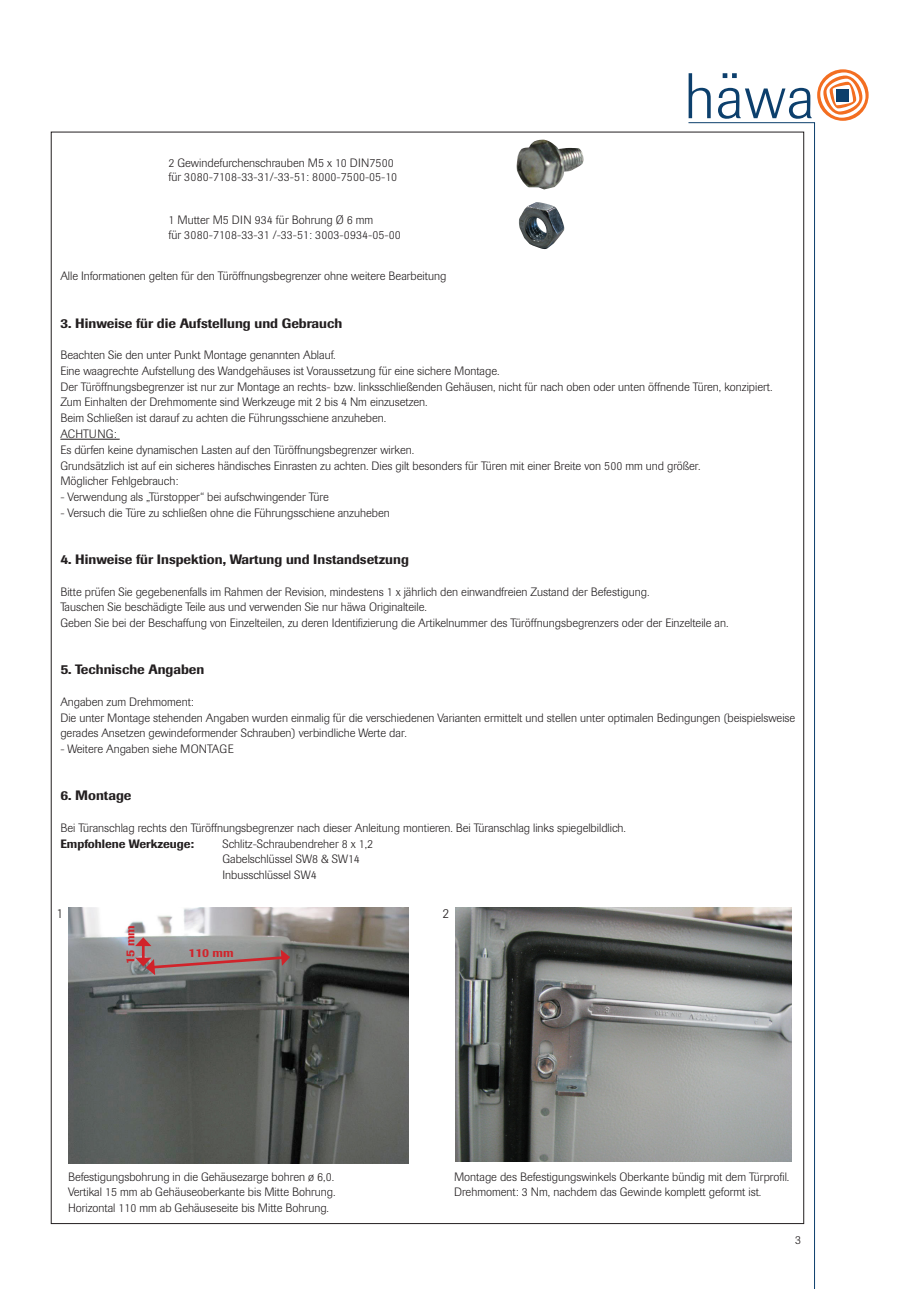
<style>
.page{position:relative;width:906px;height:1289px;background:#fff}
.page>*{position:absolute;margin:0;border:0;box-sizing:border-box;transform-origin:0 0}
.Überschrift{font:500 13.5px "Imago";color:#231f20}
.t1{font:300 13.5px "Imago";color:#231f20}
.t2{font:300 12px/15.8px "Imago";color:#231f20}
.t3{font:500 12px "Imago";color:#231f20}
.t4{font:500 12px "Imago";color:#d1232a}
</style>
<div class="page">
<svg style="left:688px;top:73px;width:22px;height:45px"></svg>
<svg style="left:718px;top:73px;width:93px;height:46px"></svg>
<svg style="left:817px;top:69px;width:51px;height:52px"></svg>
<svg style="left:688px;top:122px;width:127px;height:1166px"></svg>
<hr style="left:60px;top:439px;width:60px;height:1px;background:#231f20">
<img style="left:516px;top:140px;width:67px;height:49px">
<img style="left:455px;top:907px;width:336px;height:254px">
<img style="left:68px;top:907px;width:341px;height:256px">
<svg style="left:135px;top:937px;width:155px;height:38px;background:#978686"></svg>
<img style="left:519px;top:202px;width:45px;height:47px">
<p class="t2" style="left:168px;top:155px;width:227px">2 Gewindefurchenschrauben M5 x 10 DIN7500</p>
<p class="t2" style="left:168px;top:169px;width:230px">für 3080-7108-33-31/-33-51: 8000-7500-05-10</p>
<p class="t2" style="left:168px;top:212px;width:206px">1 Mutter M5 DIN 934 für Bohrung Ø 6 mm</p>
<p class="t2" style="left:168px;top:227px;width:234px">für 3080-7108-33-31 /-33-51: 3003-0934-05-00</p>
<p class="t2" style="left:60px;top:268px;width:387px">Alle Informationen gelten für den Türöffnungsbegrenzer ohne weitere Bearbeitung</p>
<p class="Überschrift" style="left:60px;top:315px;width:283px">3. Hinweise für die Aufstellung und Gebrauch</p>
<p class="t2" style="left:60px;top:347px;width:277px">Beachten Sie den unter Punkt Montage genannten Ablauf.</p>
<p class="t2" style="left:60px;top:363px;width:441px">Eine waagrechte Aufstellung des Wandgehäuses ist Voraussetzung für eine sichere Montage.</p>
<p class="t2" style="left:60px;top:379px;width:714px">Der Türöffnungsbegrenzer ist nur zur Montage an rechts- bzw. linksschließenden Gehäusen, nicht für nach oben oder unten öffnende Türen, konzipiert.</p>
<p class="t2" style="left:60px;top:394px;width:369px">Zum Einhalten der Drehmomente sind Werkzeuge mit 2 bis 4 Nm einzusetzen.</p>
<p class="t2" style="left:60px;top:410px;width:327px">Beim Schließen ist darauf zu achten die Führungsschiene anzuheben.</p>
<p class="t2" style="left:60px;top:426px;width:58px">ACHTUNG:</p>
<p class="t2" style="left:60px;top:442px;width:355px">Es dürfen keine dynamischen Lasten auf den Türöffnungsbegrenzer wirken.</p>
<p class="t2" style="left:60px;top:457px;width:642px">Grundsätzlich ist auf ein sicheres händisches Einrasten zu achten. Dies gilt besonders für Türen mit einer Breite von 500 mm und größer.</p>
<p class="t2" style="left:60px;top:473px;width:119px">Möglicher Fehlgebrauch:</p>
<p class="t2" style="left:60px;top:489px;width:270px">- Verwendung als „Türstopper“ bei aufschwingender Türe</p>
<p class="t2" style="left:60px;top:505px;width:331px">- Versuch die Türe zu schließen ohne die Führungsschiene anzuheben</p>
<p class="Überschrift" style="left:60px;top:551px;width:350px">4. Hinweise für Inspektion, Wartung und Instandsetzung</p>
<p class="t2" style="left:60px;top:583px;width:590px">Bitte prüfen Sie gegebenenfalls im Rahmen der Revision, mindestens 1 x jährlich den einwandfreien Zustand der Befestigung.</p>
<p class="t2" style="left:60px;top:599px;width:368px">Tauschen Sie beschädigte Teile aus und verwenden Sie nur häwa Originalteile.</p>
<p class="t2" style="left:60px;top:615px;width:670px">Geben Sie bei der Beschaffung von Einzelteilen, zu deren Identifizierung die Artikelnummer des Türöffnungsbegrenzers oder der Einzelteile an.</p>
<p class="Überschrift" style="left:60px;top:661px;width:145px">5. Technische Angaben</p>
<p class="t2" style="left:60px;top:694px;width:135px">Angaben zum Drehmoment:</p>
<p class="t2" style="left:60px;top:709px;width:736px">Die unter Montage stehenden Angaben wurden einmalig für die verschiedenen Varianten ermittelt und stellen unter optimalen Bedingungen (beispielsweise gerades Ansetzen gewindeformender Schrauben) verbindliche Werte dar.</p>
<p class="t2" style="left:60px;top:741px;width:175px">- Weitere Angaben siehe MONTAGE</p>
<p class="Überschrift" style="left:60px;top:787px;width:73px">6. Montage</p>
<p class="t2" style="left:60px;top:820px;width:567px">Bei Türanschlag rechts den Türöffnungsbegrenzer nach dieser Anleitung montieren. Bei Türanschlag links spiegelbildlich.</p>
<p class="t3" style="left:60px;top:836px;width:135px">Empfohlene Werkzeuge:</p>
<p class="t2" style="left:222px;top:835px;width:152px">Schlitz-Schraubendreher 8 x 1,2</p>
<p class="t2" style="left:222px;top:851px;width:139px">Gabelschlüssel SW8 &amp; SW14</p>
<p class="t2" style="left:222px;top:867px;width:96px">Inbusschlüssel SW4</p>
<p class="t1" style="left:56px;top:905px;width:8px">1</p>
<p class="t1" style="left:442px;top:905px;width:8px">2</p>
<p class="t4" style="left:123px;top:963px;width:40px;rotate:-90deg">15 mm</p>
<p class="t4" style="left:188px;top:945px;width:47px">110 mm</p>
<p class="t2" style="left:68px;top:1168px;width:268px">Befestigungsbohrung in die Gehäusezarge bohren ø 6,0.</p>
<p class="t2" style="left:68px;top:1184px;width:269px">Vertikal 15 mm ab Gehäuseoberkante bis Mitte Bohrung.</p>
<p class="t2" style="left:68px;top:1200px;width:262px">Horizontal 110 mm ab Gehäuseseite bis Mitte Bohrung.</p>
<p class="t2" style="left:454px;top:1168px;width:337px">Montage des Befestigungswinkels Oberkante bündig mit dem Türprofil.</p>
<p class="t2" style="left:454px;top:1184px;width:309px">Drehmoment: 3 Nm, nachdem das Gewinde komplett geformt ist.</p>
<p class="t2" style="left:795px;top:1232px;width:7px">3</p>
</div>
